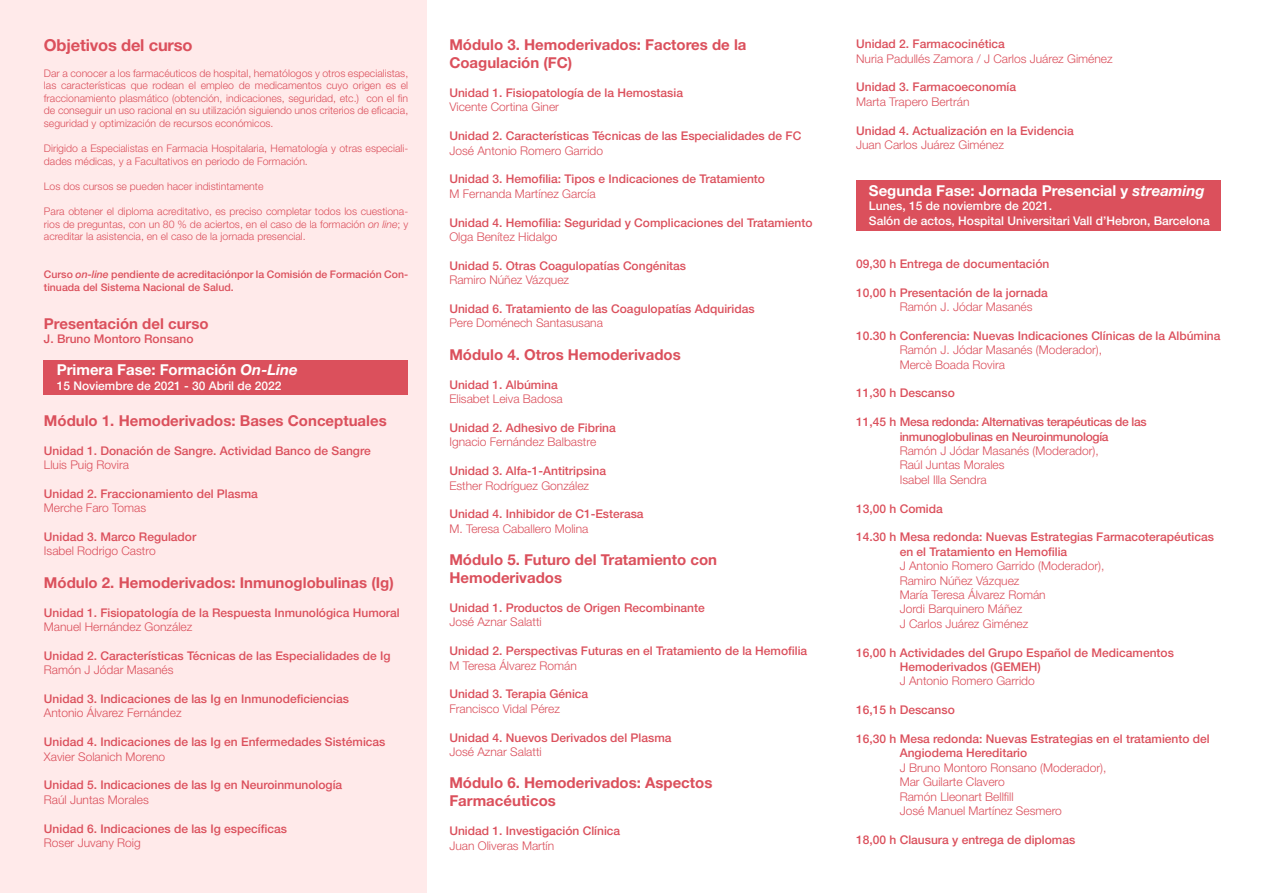
<style>
.page{position:relative;width:1263px;height:893px;background:#fff}
.page>*{position:absolute;margin:0;border:0;box-sizing:border-box;transform-origin:0 0}
.t1{font:700 16.5px "Helvetica Neue LT Std";letter-spacing:-.01em;color:#db505c}
.t2{font:700 15px/18px "Helvetica Neue LT Std";color:#db505c}
.t3{font:700 15px "Helvetica Neue LT Std";color:#fff}
.t4{font:500 12px/14.4px "Helvetica Neue LT Std";color:#db505c}
.t5{font:300 12px/14.4px "Helvetica Neue LT Std";color:#db505c}
.t6{font:500 12px/14.4px "Helvetica Neue LT Std";color:#fff}
.t7{font:500 12px/14.4px "Helvetica Neue LT Std";letter-spacing:-.025em;color:#db505c;text-align:center}
.t8{font:300 10.5px/12.6px "Helvetica Neue LT Std";color:#db505c;text-align:justify}
.t9{font:500 10.5px/12.6px "Helvetica Neue LT Std";color:#db505c}
.s1{font-style:italic}
</style>
<div class="page">
<div style="left:0;top:0;width:427px;height:893px;background:#ffeaea"></div>
<div style="left:856px;top:180px;width:365px;height:51px;background:#db505c"></div>
<div style="left:43px;top:360px;width:365px;height:35px;background:#db505c"></div>
<h1 class="t1" style="left:44px;top:35px;width:150px">Objetivos del curso</h1>
<p class="t8" style="left:44px;top:66px;width:366px">Dar a conocer a los farmacéuticos de hospital, hematólogos y otros especialistas, las características que rodean el empleo de medicamentos cuyo origen es el fraccionamiento plasmático (obtención, indicaciones, seguridad, etc.) con el fin de conseguir un uso racional en su utilización siguiendo unos criterios de eficacia, seguridad y optimización de recursos económicos.</p>
<p class="t8" style="left:44px;top:142px;width:366px">Dirigido a Especialistas en Farmacia Hospitalaria, Hematología y otras especiali&shy;dades médicas, y a Facultativos en periodo de Formación.</p>
<p class="t8" style="left:44px;top:180px;width:221px">Los dos cursos se pueden hacer indistintamente</p>
<p class="t8" style="left:44px;top:205px;width:366px">Para obtener el diploma acreditativo, es preciso completar todos los cuestiona&shy;rios de preguntas, con un 80 % de aciertos, en el caso de la formación <span class="s1">on line</span>; y acreditar la asistencia, en el caso de la jornada presencial.</p>
<p class="t9" style="left:44px;top:268px;width:366px">Curso <span class="s1">on-line</span> pendiente de acreditaciónpor la Comisión de Formación Con&shy;tinuada del Sistema Nacional de Salud.</p>
<p class="t2" style="left:44px;top:314px;width:166px">Presentación del curso</p>
<p class="t4" style="left:44px;top:331px;width:151px">J. Bruno Montoro Ronsano</p>
<p class="t3" style="left:57px;top:361px;width:243px">Primera Fase: Formación <span class="s1">On-Line</span></p>
<p class="t6" style="left:57px;top:378px;width:226px">15 Noviembre de 2021 - 30 Abril de 2022</p>
<p class="t2" style="left:44px;top:411px;width:344px">Módulo 1. Hemoderivados: Bases Conceptuales</p>
<p class="t4" style="left:44px;top:443px;width:328px">Unidad 1. Donación de Sangre. Actividad Banco de Sangre</p>
<p class="t5" style="left:44px;top:457px;width:87px">Lluis Puig Rovira</p>
<p class="t4" style="left:44px;top:486px;width:215px">Unidad 2. Fraccionamiento del Plasma</p>
<p class="t5" style="left:44px;top:500px;width:104px">Merche Faro Tomas</p>
<p class="t4" style="left:44px;top:529px;width:154px">Unidad 3. Marco Regulador</p>
<p class="t5" style="left:44px;top:544px;width:113px">Isabel Rodrigo Castro</p>
<p class="t2" style="left:44px;top:573px;width:351px">Módulo 2. Hemoderivados: Inmunoglobulinas (Ig)</p>
<p class="t4" style="left:44px;top:605px;width:357px">Unidad 1. Fisiopatología de la Respuesta Inmunológica Humoral</p>
<p class="t5" style="left:44px;top:619px;width:150px">Manuel Hernández González</p>
<p class="t4" style="left:44px;top:648px;width:348px">Unidad 2. Características Técnicas de las Especialidades de Ig</p>
<p class="t5" style="left:44px;top:662px;width:131px">Ramón J Jódar Masanés</p>
<p class="t4" style="left:44px;top:691px;width:307px">Unidad 3. Indicaciones de las Ig en Inmunodeficiencias</p>
<p class="t5" style="left:44px;top:706px;width:139px">Antonio Álvarez Fernández</p>
<p class="t4" style="left:44px;top:735px;width:343px">Unidad 4. Indicaciones de las Ig en Enfermedades Sistémicas</p>
<p class="t5" style="left:44px;top:749px;width:123px">Xavier Solanich Moreno</p>
<p class="t4" style="left:44px;top:778px;width:300px">Unidad 5. Indicaciones de las Ig en Neuroinmunología</p>
<p class="t5" style="left:44px;top:792px;width:106px">Raúl Juntas Morales</p>
<p class="t4" style="left:44px;top:821px;width:245px">Unidad 6. Indicaciones de las Ig específicas</p>
<p class="t5" style="left:44px;top:835px;width:98px">Roser Juvany Roig</p>
<p class="t2" style="left:449px;top:36px;width:299px">Módulo 3. Hemoderivados: Factores de la<br>Coagulación (FC)</p>
<p class="t4" style="left:449px;top:85px;width:235px">Unidad 1. Fisiopatología de la Hemostasia</p>
<p class="t5" style="left:449px;top:100px;width:111px">Vicente Cortina Giner</p>
<p class="t4" style="left:449px;top:129px;width:353px">Unidad 2. Características Técnicas de las Especialidades de FC</p>
<p class="t5" style="left:449px;top:143px;width:155px">José Antonio Romero Garrido</p>
<p class="t4" style="left:449px;top:172px;width:317px">Unidad 3. Hemofilia: Tipos e Indicaciones de Tratamiento</p>
<p class="t5" style="left:449px;top:186px;width:148px">M Fernanda Martínez García</p>
<p class="t4" style="left:449px;top:215px;width:365px">Unidad 4. Hemofilia: Seguridad y Complicaciones del Tratamiento</p>
<p class="t5" style="left:449px;top:229px;width:110px">Olga Benítez Hidalgo</p>
<p class="t4" style="left:449px;top:258px;width:238px">Unidad 5. Otras Coagulopatías Congénitas</p>
<p class="t5" style="left:449px;top:273px;width:121px">Ramiro Núñez Vázquez</p>
<p class="t4" style="left:449px;top:301px;width:307px">Unidad 6. Tratamiento de las Coagulopatías Adquiridas</p>
<p class="t5" style="left:449px;top:316px;width:155px">Pere Doménech Santasusana</p>
<p class="t2" style="left:449px;top:345px;width:233px">Módulo 4. Otros Hemoderivados</p>
<p class="t4" style="left:449px;top:377px;width:110px">Unidad 1. Albúmina</p>
<p class="t5" style="left:449px;top:391px;width:115px">Elisabet Leiva Badosa</p>
<p class="t4" style="left:449px;top:420px;width:168px">Unidad 2. Adhesivo de Fibrina</p>
<p class="t5" style="left:449px;top:435px;width:148px">Ignacio Fernández Balbastre</p>
<p class="t4" style="left:449px;top:463px;width:158px">Unidad 3. Alfa-1-Antitripsina</p>
<p class="t5" style="left:449px;top:478px;width:141px">Esther Rodríguez González</p>
<p class="t4" style="left:449px;top:507px;width:196px">Unidad 4. Inhibidor de C1-Esterasa</p>
<p class="t5" style="left:449px;top:521px;width:141px">M. Teresa Caballero Molina</p>
<p class="t2" style="left:449px;top:550px;width:269px">Módulo 5. Futuro del Tratamiento con<br>Hemoderivados</p>
<p class="t4" style="left:449px;top:600px;width:257px">Unidad 1. Productos de Origen Recombinante</p>
<p class="t5" style="left:449px;top:615px;width:94px">José Aznar Salatti</p>
<p class="t4" style="left:449px;top:643px;width:359px">Unidad 2. Perspectivas Futuras en el Tratamiento de la Hemofilia</p>
<p class="t5" style="left:449px;top:658px;width:129px">M Teresa Álvarez Román</p>
<p class="t4" style="left:449px;top:687px;width:140px">Unidad 3. Terapia Génica</p>
<p class="t5" style="left:449px;top:701px;width:112px">Francisco Vidal Pérez</p>
<p class="t4" style="left:449px;top:730px;width:224px">Unidad 4. Nuevos Derivados del Plasma</p>
<p class="t5" style="left:449px;top:744px;width:94px">José Aznar Salatti</p>
<p class="t2" style="left:449px;top:774px;width:265px">Módulo 6. Hemoderivados: Aspectos<br>Farmacéuticos</p>
<p class="t4" style="left:449px;top:823px;width:172px">Unidad 1. Investigación Clínica</p>
<p class="t5" style="left:449px;top:838px;width:106px">Juan Oliveras Martín</p>
<p class="t4" style="left:856px;top:37px;width:150px">Unidad 2. Farmacocinética</p>
<p class="t5" style="left:856px;top:51px;width:258px">Nuria Padullés Zamora / J Carlos Juárez Giménez</p>
<p class="t4" style="left:856px;top:80px;width:161px">Unidad 3. Farmacoeconomía</p>
<p class="t5" style="left:856px;top:94px;width:115px">Marta Trapero Bertrán</p>
<p class="t4" style="left:856px;top:123px;width:219px">Unidad 4. Actualización en la Evidencia</p>
<p class="t5" style="left:856px;top:137px;width:149px">Juan Carlos Juárez Giménez</p>
<p class="t3" style="left:869px;top:181px;width:337px">Segunda Fase: Jornada Presencial y <span class="s1">streaming</span></p>
<p class="t6" style="left:869px;top:199px;width:342px">Lunes, 15 de noviembre de 2021.<br>Salón de actos, Hospital Universitari Vall d’Hebron, Barcelona</p>
<p class="t4" style="left:856px;top:256px;width:195px">09,30 h Entrega de documentación</p>
<p class="t4" style="left:856px;top:285px;width:193px">10,00 h Presentación de la jornada</p>
<p class="t5" style="left:900px;top:299px;width:134px">Ramón J. Jódar Masanés</p>
<p class="t4" style="left:856px;top:328px;width:366px">10.30 h Conferencia: Nuevas Indicaciones Clínicas de la Albúmina</p>
<p class="t5" style="left:900px;top:342px;width:204px">Ramón J. Jódar Masanés (Moderador),<br>Mercè Boada Rovira</p>
<p class="t4" style="left:856px;top:386px;width:100px">11,30 h Descanso</p>
<p class="t7" style="left:856px;top:415px;width:292px">11,45 h Mesa redonda: Alternativas terapéuticas de las inmunoglobulinas en Neuroinmunología</p>
<p class="t5" style="left:900px;top:443px;width:201px">Ramón J Jódar Masanés (Moderador),<br>Raúl Juntas Morales<br>Isabel Illa Sendra</p>
<p class="t4" style="left:856px;top:501px;width:88px">13,00 h Comida</p>
<p class="t4" style="left:900px;top:530px;width:316px;text-indent:-44px">14.30 h Mesa redonda: Nuevas Estrategias Farmacoterapéuticas en el Tratamiento en Hemofilia</p>
<p class="t5" style="left:900px;top:558px;width:206px">J Antonio Romero Garrido (Moderador),<br>Ramiro Núñez Vázquez<br>María Teresa Álvarez Román<br>Jordi Barquinero Máñez<br>J Carlos Juárez Giménez</p>
<p class="t4" style="left:900px;top:645px;width:276px;text-indent:-44px">16,00 h Actividades del Grupo Español de Medicamentos<br>Hemoderivados (GEMEH)</p>
<p class="t5" style="left:900px;top:674px;width:137px">J Antonio Romero Garrido</p>
<p class="t4" style="left:856px;top:703px;width:100px">16,15 h Descanso</p>
<p class="t4" style="left:900px;top:731px;width:312px;text-indent:-44px">16,30 h Mesa redonda: Nuevas Estrategias en el tratamiento del<br>Angiodema Hereditario</p>
<p class="t5" style="left:900px;top:760px;width:208px">J Bruno Montoro Ronsano (Moderador),<br>Mar Guilarte Clavero<br>Ramón Lleonart Bellfill<br>José Manuel Martínez Sesmero</p>
<p class="t4" style="left:856px;top:832px;width:221px">18,00 h Clausura y entrega de diplomas</p>
</div>
